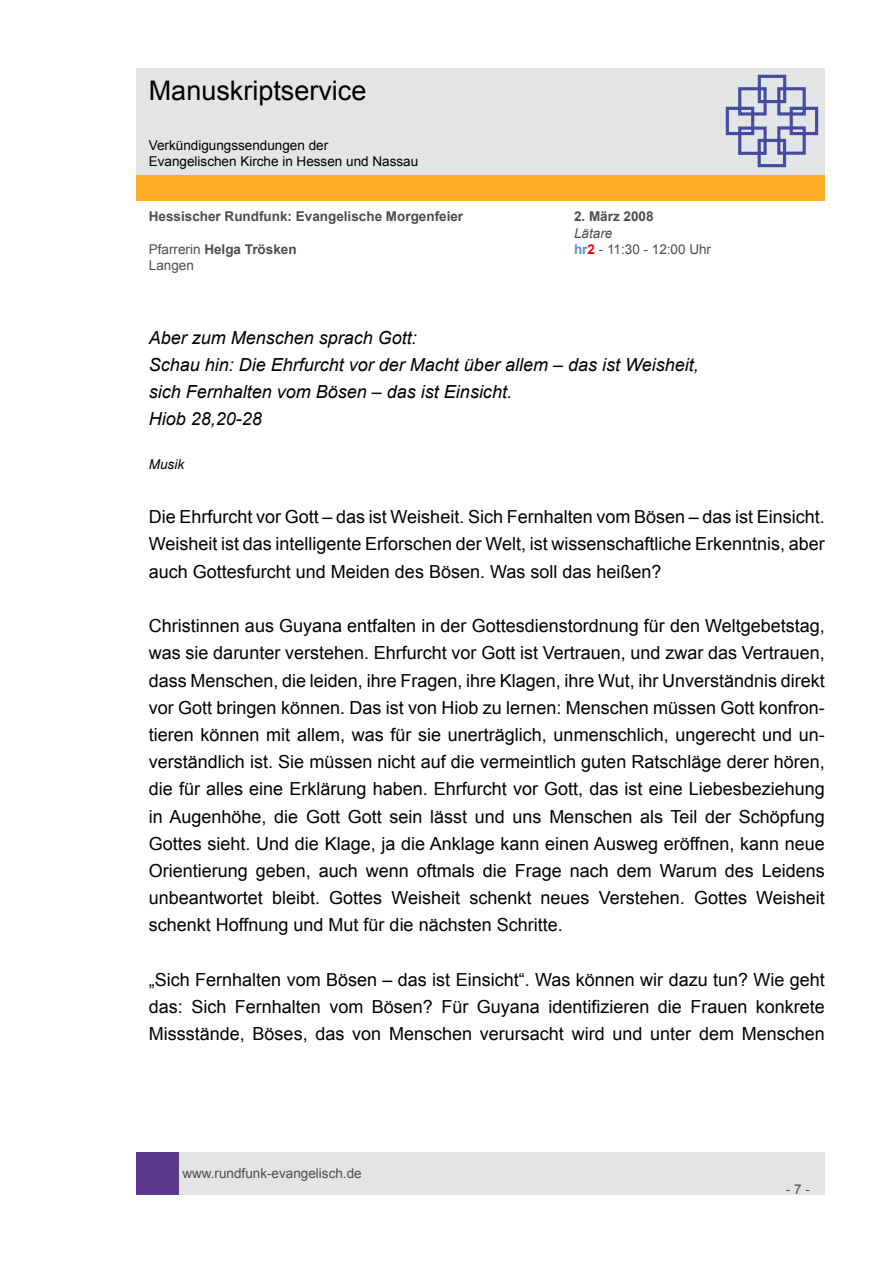
<style>
.page{position:relative;width:893px;height:1263px;background:#fff}
.page>*{position:absolute;margin:0;border:0;box-sizing:border-box;transform-origin:0 0}
.t1{font:27px "Arial";color:#000}
.t2{font:18px/27.2px "Arial";color:#000;text-align:justify}
.t3{font:italic 18px/27.2px "Arial";color:#000}
.t4{font:700 13.5px "Arial";color:#4c4c4c}
.t5{font:13.5px/16.2px "Arial";color:#000}
.t6{font:13.5px "Arial";color:#4c4c4c}
.t7{font:italic 13.5px "Arial";color:#4c4c4c}
.t8{font:italic 13.5px "Arial";color:#000}
.s1{font-weight:400}
.s2{font-weight:700;color:#5b90c2}
.s3{font-weight:700;color:#f00}
</style>
<div class="page">
<div style="left:179px;top:1152px;width:646px;height:43px;background:#e3e4e5"></div>
<div style="left:136px;top:1152px;width:43px;height:43px;background:#5c3a8b"></div>
<div style="left:136px;top:175px;width:689px;height:26px;background:#ffad26"></div>
<div style="left:136px;top:68px;width:689px;height:106px;background:#e3e4e5"></div>
<svg style="left:725px;top:74px;width:94px;height:94px"></svg>
<h1 class="t1" style="left:149px;top:73px;width:219px">Manuskriptservice</h1>
<p class="t5" style="left:149px;top:137px;width:271px">Verkündigungssendungen der<br>Evangelischen Kirche in Hessen und Nassau</p>
<p class="t4" style="left:149px;top:208px;width:316px">Hessischer Rundfunk: Evangelische Morgenfeier</p>
<p class="t4" style="left:574px;top:208px;width:81px">2. März 2008</p>
<p class="t7" style="left:574px;top:224px;width:40px">Lätare</p>
<p class="t4" style="left:149px;top:240px;width:149px"><span class="s1">Pfarrerin</span> Helga Trösken</p>
<p class="t6" style="left:574px;top:240px;width:139px"><span class="s2">hr</span><span class="s3">2</span> - 11 :30 - 1 2:00 Uhr</p>
<p class="t6" style="left:149px;top:256px;width:47px">Langen</p>
<p class="t3" style="left:149px;top:324px;width:551px">Aber zum Menschen sprach Gott:<br>Schau hin: Die Ehrfurcht vor der Macht über allem – das ist Weisheit, sich Fernhalten vom Bösen – das ist Einsicht.<br>Hiob 28,20-28</p>
<p class="t8" style="left:149px;top:455px;width:37px">Musik</p>
<p class="t2" style="left:149px;top:503px;width:678px">Die Ehrfurcht vor Gott – das ist Weisheit. Sich Fernhalten vom Bösen – das ist Einsicht.<br>Weisheit ist das intelligente Erforschen der Welt, ist wissenschaftliche Erkenntnis, aber auch Gottesfurcht und Meiden des Bösen. Was soll das heißen?</p>
<p class="t2" style="left:149px;top:612px;width:678px">Christinnen aus Guyana entfalten in der Gottesdienstordnung für den Weltgebetstag, was sie darunter verstehen. Ehrfurcht vor Gott ist Vertrauen, und zwar das Vertrauen, dass Menschen, die leiden, ihre Fragen, ihre Klagen, ihre Wut, ihr Unverständnis direkt vor Gott bringen können. Das ist von Hiob zu lernen: Menschen müssen Gott konfron&shy;tieren können mit allem, was für sie unerträglich, unmenschlich, ungerecht und un&shy;verständlich ist. Sie müssen nicht auf die vermeintlich guten Ratschläge derer hören, die für alles eine Erklärung haben. Ehrfurcht vor Gott, das ist eine Liebesbeziehung in Augenhöhe, die Gott Gott sein lässt und uns Menschen als Teil der Schöpfung Gottes sieht. Und die Klage, ja die Anklage kann einen Ausweg eröffnen, kann neue Orientierung geben, auch wenn oftmals die Frage nach dem Warum des Leidens unbeantwortet bleibt. Gottes Weisheit schenkt neues Verstehen. Gottes Weisheit schenkt Hoffnung und Mut für die nächsten Schritte.</p>
<p class="t2" style="left:149px;top:966px;width:678px">„Sich Fernhalten vom Bösen – das ist Einsicht“. Was können wir dazu tun? Wie geht das: Sich Fernhalten vom Bösen? Für Guyana identifizieren die Frauen konkrete Missstände, Böses, das von Menschen verursacht wird und unter dem Menschen</p>
<p class="t6" style="left:182px;top:1164px;width:181px">www.rundfunk-evangelisch.de</p>
<p class="t6" style="left:786px;top:1180px;width:26px">- -</p>
</div>
